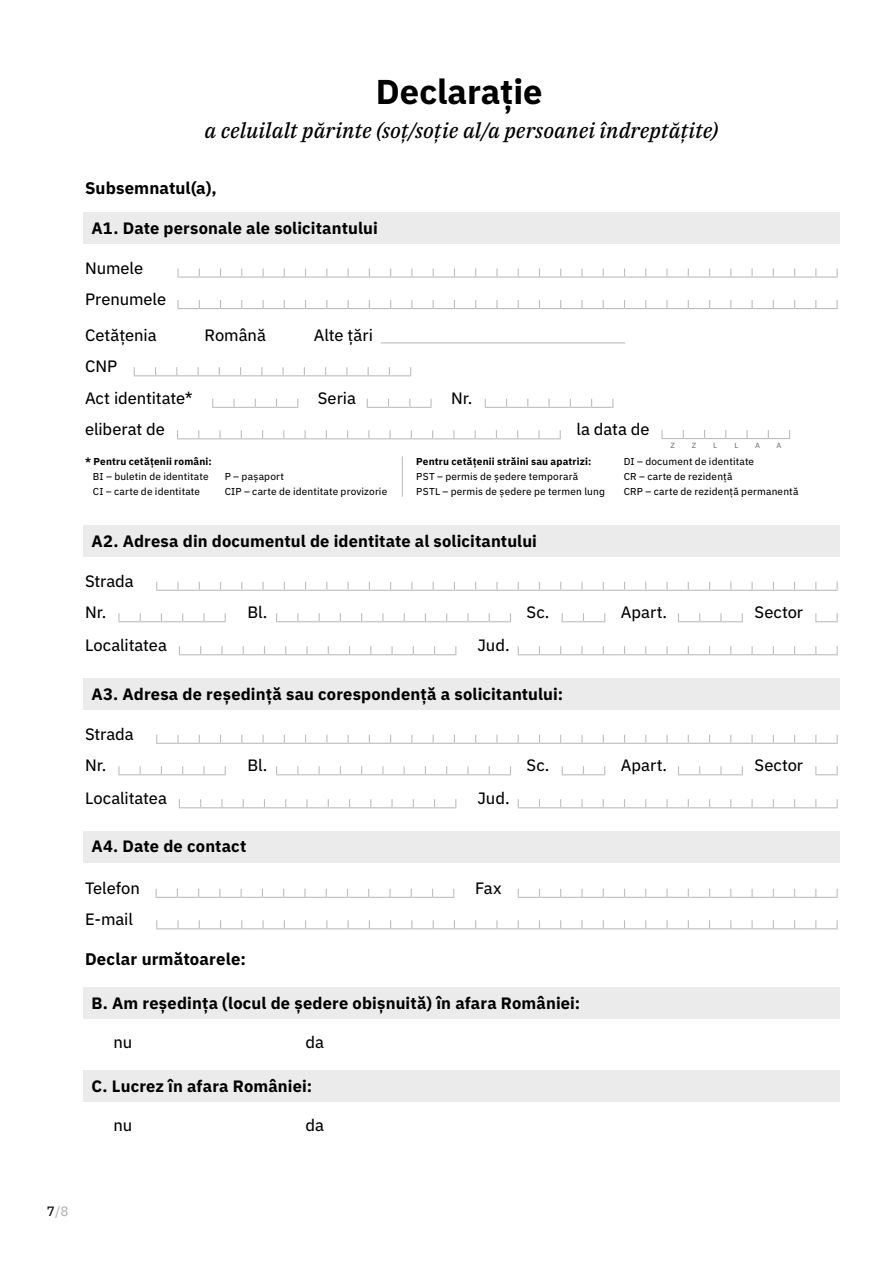
<style>
.page{position:relative;width:893px;height:1263px;background:#fff}
.page>*{position:absolute;margin:0;border:0;box-sizing:border-box;transform-origin:0 0}
.titlu_mare_space_top{font:700 34.5px "IBM Plex Sans";color:#000}
.subtitlu_mediu_sub_t{font:italic 21px "IBM Plex Serif Text";color:#000}
.subtitlu_nivel_3_far{font:700 16.8px "IBM Plex Sans";letter-spacing:.005em;color:#000}
.subtitlu_nivel_3_sec{font:700 16.5px "IBM Plex Sans";letter-spacing:.01em;color:#000}
.text_normal_fara_lin{font:16.5px/31.5px "IBM Plex Sans Text";letter-spacing:-.005em;color:#000}
.text_normal{font:16.5px/31.5px "IBM Plex Sans Text";letter-spacing:-.005em;color:#000}
.t1{font:13.5px "IBM Plex Sans Text";color:#b1b4b6}
.text_normal_small{font:10.05px/15px "IBM Plex Sans Text";letter-spacing:.015em;color:#000}
.text_normal_small-2{font:700 10.05px "IBM Plex Sans";letter-spacing:.015em;color:#000}
.text_normal-2{font:500 7.5px "IBM Plex Sans";color:#808285}
.s1{color:#000}
</style>
<div class="page">
<div style="left:83px;top:212px;width:757px;height:32px;background:#ebebec"></div>
<hr style="left:381px;top:342px;width:244px;height:1px;background:#bcbec0">
<div style="left:83px;top:525px;width:757px;height:32px;background:#ebebec"></div>
<div style="left:83px;top:678px;width:757px;height:32px;background:#ebebec"></div>
<div style="left:83px;top:831px;width:757px;height:31px;background:#ebebec"></div>
<div style="left:83px;top:987px;width:757px;height:32px;background:#ebebec"></div>
<div style="left:83px;top:1070px;width:757px;height:32px;background:#ebebec"></div>
<svg style="left:262px;top:268px;width:2px;height:8px"></svg>
<svg style="left:581px;top:268px;width:2px;height:8px"></svg>
<svg style="left:666px;top:268px;width:2px;height:8px"></svg>
<svg style="left:177px;top:268px;width:2px;height:8px"></svg>
<svg style="left:751px;top:268px;width:2px;height:8px"></svg>
<hr style="left:177px;top:276px;width:22px;height:2px;background:#bcbec0">
<hr style="left:199px;top:276px;width:22px;height:2px;background:#bcbec0">
<hr style="left:221px;top:276px;width:21px;height:2px;background:#bcbec0">
<hr style="left:242px;top:276px;width:21px;height:2px;background:#bcbec0">
<hr style="left:263px;top:276px;width:21px;height:2px;background:#bcbec0">
<hr style="left:284px;top:276px;width:22px;height:2px;background:#bcbec0">
<hr style="left:306px;top:276px;width:21px;height:2px;background:#bcbec0">
<hr style="left:327px;top:276px;width:21px;height:2px;background:#bcbec0">
<hr style="left:348px;top:276px;width:21px;height:2px;background:#bcbec0">
<hr style="left:369px;top:276px;width:22px;height:2px;background:#bcbec0">
<hr style="left:391px;top:276px;width:21px;height:2px;background:#bcbec0">
<hr style="left:412px;top:276px;width:21px;height:2px;background:#bcbec0">
<hr style="left:433px;top:276px;width:21px;height:2px;background:#bcbec0">
<hr style="left:454px;top:276px;width:22px;height:2px;background:#bcbec0">
<hr style="left:476px;top:276px;width:21px;height:2px;background:#bcbec0">
<hr style="left:497px;top:276px;width:21px;height:2px;background:#bcbec0">
<hr style="left:518px;top:276px;width:21px;height:2px;background:#bcbec0">
<hr style="left:539px;top:276px;width:22px;height:2px;background:#bcbec0">
<hr style="left:561px;top:276px;width:21px;height:2px;background:#bcbec0">
<hr style="left:582px;top:276px;width:21px;height:2px;background:#bcbec0">
<hr style="left:603px;top:276px;width:21px;height:2px;background:#bcbec0">
<hr style="left:624px;top:276px;width:22px;height:2px;background:#bcbec0">
<hr style="left:646px;top:276px;width:21px;height:2px;background:#bcbec0">
<hr style="left:667px;top:276px;width:21px;height:2px;background:#bcbec0">
<hr style="left:688px;top:276px;width:22px;height:2px;background:#bcbec0">
<hr style="left:710px;top:276px;width:21px;height:2px;background:#bcbec0">
<hr style="left:731px;top:276px;width:21px;height:2px;background:#bcbec0">
<hr style="left:752px;top:276px;width:21px;height:2px;background:#bcbec0">
<hr style="left:773px;top:276px;width:22px;height:2px;background:#bcbec0">
<hr style="left:795px;top:276px;width:21px;height:2px;background:#bcbec0">
<hr style="left:816px;top:276px;width:22px;height:2px;background:#bcbec0">
<svg style="left:177px;top:300px;width:661px;height:9px"></svg>
<svg style="left:134px;top:367px;width:277px;height:9px"></svg>
<svg style="left:212px;top:399px;width:86px;height:9px"></svg>
<svg style="left:367px;top:399px;width:65px;height:9px"></svg>
<svg style="left:485px;top:399px;width:128px;height:9px"></svg>
<svg style="left:177px;top:430px;width:384px;height:9px"></svg>
<svg style="left:661px;top:430px;width:129px;height:9px"></svg>
<hr style="left:402px;top:456px;width:1px;height:41px;background:#bcbec0">
<svg style="left:156px;top:582px;width:682px;height:9px"></svg>
<svg style="left:118px;top:613px;width:108px;height:9px"></svg>
<svg style="left:276px;top:613px;width:235px;height:9px"></svg>
<svg style="left:562px;top:613px;width:43px;height:9px"></svg>
<svg style="left:678px;top:613px;width:65px;height:9px"></svg>
<svg style="left:815px;top:613px;width:23px;height:9px"></svg>
<svg style="left:179px;top:646px;width:277px;height:9px"></svg>
<svg style="left:518px;top:646px;width:320px;height:9px"></svg>
<svg style="left:156px;top:735px;width:682px;height:9px"></svg>
<svg style="left:118px;top:766px;width:108px;height:9px"></svg>
<svg style="left:276px;top:766px;width:235px;height:9px"></svg>
<svg style="left:562px;top:766px;width:43px;height:9px"></svg>
<svg style="left:678px;top:766px;width:65px;height:9px"></svg>
<svg style="left:815px;top:766px;width:23px;height:9px"></svg>
<svg style="left:179px;top:799px;width:277px;height:9px"></svg>
<svg style="left:518px;top:799px;width:320px;height:9px"></svg>
<svg style="left:156px;top:889px;width:298px;height:9px"></svg>
<svg style="left:518px;top:889px;width:320px;height:9px"></svg>
<svg style="left:156px;top:920px;width:682px;height:9px"></svg>
<p class="titlu_mare_space_top" style="left:376px;top:64px;width:168px">Declarație</p>
<p class="subtitlu_mediu_sub_t" style="left:204px;top:114px;width:515px">a celuilalt părinte (soț/soție al/a persoanei îndreptățite)</p>
<p class="subtitlu_nivel_3_far" style="left:85px;top:175px;width:133px">Subsemnatul(a),</p>
<p class="subtitlu_nivel_3_sec" style="left:91px;top:215px;width:288px">A1. Date personale ale solicitantului</p>
<p class="text_normal" style="left:85px;top:251px;width:83px">Numele<br>Prenumele</p>
<p class="text_normal" style="left:85px;top:318px;width:73px">Cetățenia</p>
<p class="text_normal" style="left:205px;top:318px;width:63px">Română</p>
<p class="text_normal" style="left:314px;top:318px;width:60px">Alte țări</p>
<p class="text_normal_fara_lin" style="left:85px;top:349px;width:34px">CNP</p>
<p class="text_normal_fara_lin" style="left:85px;top:381px;width:109px">Act identitate*</p>
<p class="text_normal_fara_lin" style="left:318px;top:381px;width:40px">Seria</p>
<p class="text_normal_fara_lin" style="left:451px;top:381px;width:23px">Nr.</p>
<p class="text_normal_fara_lin" style="left:85px;top:412px;width:81px">eliberat de</p>
<p class="text_normal_fara_lin" style="left:576px;top:412px;width:75px">la data de</p>
<p class="text_normal-2" style="left:670px;top:439px;width:6px">Z</p>
<p class="text_normal-2" style="left:692px;top:439px;width:6px">Z</p>
<p class="text_normal-2" style="left:713px;top:439px;width:5px">L</p>
<p class="text_normal-2" style="left:734px;top:439px;width:5px">L</p>
<p class="text_normal-2" style="left:755px;top:439px;width:6px">A</p>
<p class="text_normal-2" style="left:776px;top:439px;width:6px">A</p>
<p class="text_normal_small-2" style="left:416px;top:453px;width:177px">Pentru cetățenii străini sau apatrizi:</p>
<p class="text_normal_small" style="left:416px;top:468px;width:164px">PST – permis de ședere temporară</p>
<p class="text_normal_small" style="left:416px;top:483px;width:190px">PSTL – permis de ședere pe termen lung</p>
<p class="text_normal_small-2" style="left:85px;top:453px;width:128px">* Pentru cetățenii români:</p>
<p class="text_normal_small" style="left:93px;top:468px;width:117px">BI – buletin de identitate</p>
<p class="text_normal_small" style="left:93px;top:483px;width:109px">CI – carte de identitate</p>
<p class="text_normal_small" style="left:624px;top:453px;width:132px">DI – document de identitate</p>
<p class="text_normal_small" style="left:624px;top:468px;width:110px">CR – carte de rezidență</p>
<p class="text_normal_small" style="left:624px;top:483px;width:176px">CRP – carte de rezidență permanentă</p>
<p class="text_normal_small" style="left:225px;top:468px;width:164px">P – pașaport<br>CIP – carte de identitate provizorie</p>
<p class="subtitlu_nivel_3_sec" style="left:91px;top:528px;width:447px">A2. Adresa din documentul de identitate al solicitantului</p>
<p class="text_normal_fara_lin" style="left:85px;top:564px;width:50px">Strada<br>Nr.</p>
<p class="text_normal_fara_lin" style="left:247px;top:595px;width:22px">Bl.</p>
<p class="text_normal_fara_lin" style="left:527px;top:595px;width:24px">Sc.</p>
<p class="text_normal_fara_lin" style="left:621px;top:595px;width:48px">Apart.</p>
<p class="text_normal_fara_lin" style="left:754px;top:595px;width:50px">Sector</p>
<p class="text_normal_fara_lin" style="left:85px;top:628px;width:83px">Localitatea</p>
<p class="text_normal_fara_lin" style="left:477px;top:628px;width:34px">Jud.</p>
<p class="subtitlu_nivel_3_sec" style="left:91px;top:681px;width:473px">A3. Adresa de reședință sau corespondență a solicitantului:</p>
<p class="text_normal_fara_lin" style="left:85px;top:717px;width:50px">Strada<br>Nr.</p>
<p class="text_normal_fara_lin" style="left:247px;top:748px;width:22px">Bl.</p>
<p class="text_normal_fara_lin" style="left:527px;top:748px;width:24px">Sc.</p>
<p class="text_normal_fara_lin" style="left:621px;top:748px;width:48px">Apart.</p>
<p class="text_normal_fara_lin" style="left:754px;top:748px;width:50px">Sector</p>
<p class="text_normal_fara_lin" style="left:85px;top:781px;width:83px">Localitatea</p>
<p class="text_normal_fara_lin" style="left:477px;top:781px;width:34px">Jud.</p>
<p class="subtitlu_nivel_3_sec" style="left:91px;top:833px;width:157px">A4. Date de contact</p>
<p class="text_normal_fara_lin" style="left:85px;top:871px;width:56px">Telefon</p>
<p class="text_normal_fara_lin" style="left:475px;top:871px;width:28px">Fax</p>
<p class="text_normal_fara_lin" style="left:85px;top:902px;width:49px">E-mail</p>
<p class="subtitlu_nivel_3_far" style="left:85px;top:945px;width:162px">Declar următoarele:</p>
<p class="subtitlu_nivel_3_sec" style="left:91px;top:990px;width:490px">B. Am reședința (locul de ședere obișnuită) în afara României:</p>
<p class="text_normal_fara_lin" style="left:114px;top:1025px;width:20px">nu</p>
<p class="text_normal_fara_lin" style="left:306px;top:1025px;width:20px">da</p>
<p class="subtitlu_nivel_3_sec" style="left:91px;top:1073px;width:222px">C. Lucrez în afara României:</p>
<p class="text_normal_fara_lin" style="left:114px;top:1108px;width:20px">nu</p>
<p class="text_normal_fara_lin" style="left:306px;top:1108px;width:20px">da</p>
<p class="t1" style="left:47px;top:1200px;width:23px"><span class="s1">7</span>/8</p>
</div>
